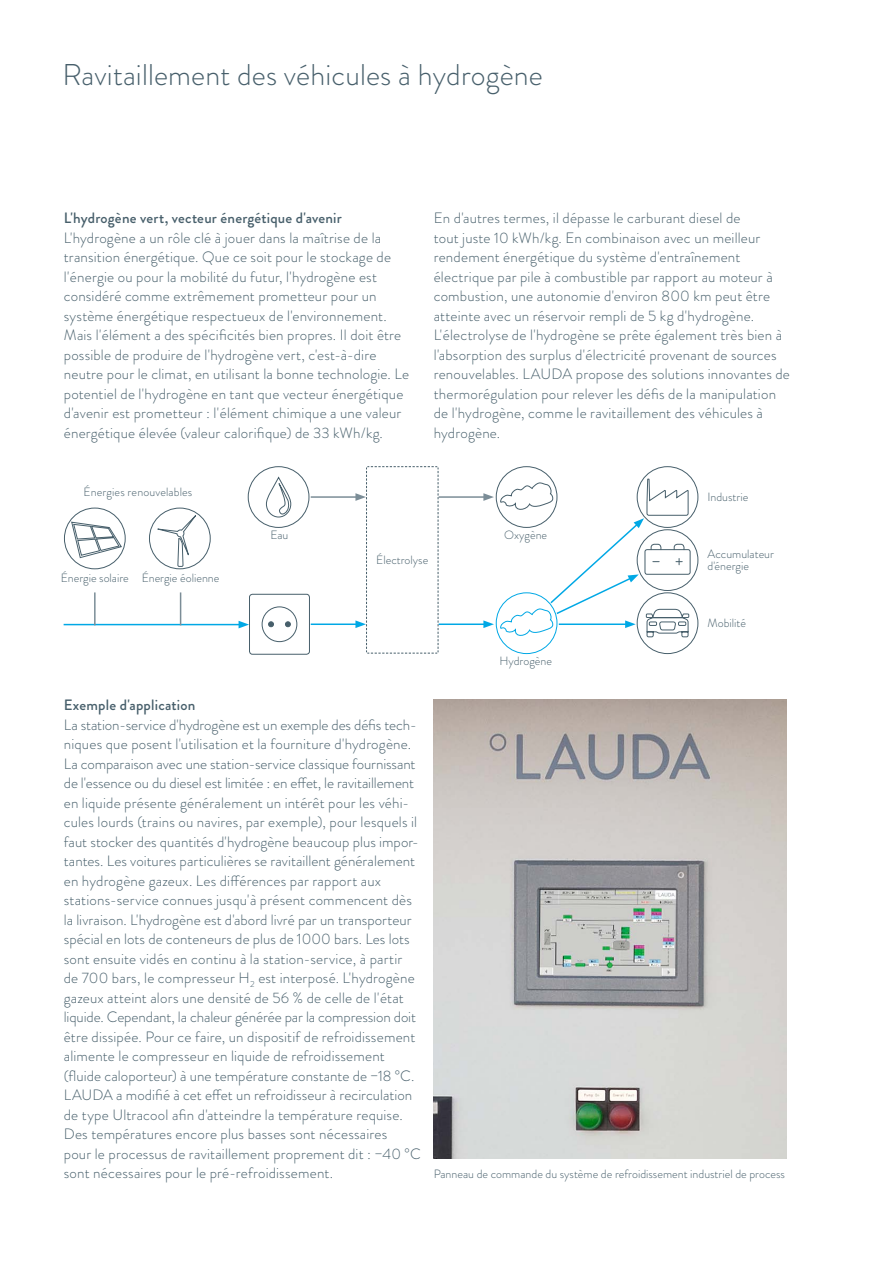
<style>
.page{position:relative;width:893px;height:1263px;background:#fff}
.page>*{position:absolute;margin:0;border:0;box-sizing:border-box;transform-origin:0 0}
.t1{font:300 30px "Brandon Grotesque";letter-spacing:.005em;color:#475f6b}
.t2{font:300 15px/19.5px "Brandon Grotesque";letter-spacing:.01em;color:#475f6b}
.t3{font:500 15px "Brandon Grotesque";letter-spacing:.015em;color:#475f6b}
.t4{font:300 12px/12px "Brandon Grotesque";color:#475f6b}
</style>
<div class="page">
<img style="left:434px;top:700px;width:352px;height:458px">
<hr style="left:64px;top:624px;width:177px;height:1px;background:#00a8e5">
<svg style="left:239px;top:621px;width:10px;height:7px"></svg>
<hr style="left:311px;top:623px;width:47px;height:2px;background:#00a8e5">
<hr style="left:311px;top:496px;width:47px;height:2px;background:#7b8d97">
<hr style="left:439px;top:623px;width:47px;height:2px;background:#00a8e5">
<svg style="left:483px;top:620px;width:11px;height:8px"></svg>
<hr style="left:439px;top:496px;width:47px;height:2px;background:#7b8d97">
<svg style="left:483px;top:493px;width:11px;height:8px"></svg>
<svg style="left:355px;top:466px;width:84px;height:188px"></svg>
<hr style="left:94px;top:592px;width:2px;height:33px;background:#7b8d97">
<hr style="left:180px;top:592px;width:1px;height:33px;background:#7b8d97">
<div style="left:149px;top:508px;width:62px;height:61px;border:1px solid #475f6b;border-radius:50%"></div>
<div style="left:64px;top:508px;width:62px;height:61px;border:1px solid #475f6b;border-radius:50%"></div>
<div style="left:249px;top:594px;width:61px;height:61px;border:1px solid #475f6b;border-radius:3px"></div>
<div style="left:262px;top:606px;width:35px;height:36px;border:1px solid #475f6b;border-radius:50%"></div>
<svg style="left:268px;top:621px;width:6px;height:6px"></svg>
<svg style="left:285px;top:621px;width:6px;height:6px"></svg>
<svg style="left:150px;top:510px;width:51px;height:57px"></svg>
<svg style="left:71px;top:522px;width:51px;height:36px"></svg>
<div style="left:248px;top:466px;width:61px;height:62px;border:1px solid #475f6b;border-radius:50%"></div>
<svg style="left:266px;top:476px;width:25px;height:42px"></svg>
<div style="left:645px;top:549px;width:45px;height:26px;border:1px solid #475f6b;border-radius:2px"></div>
<svg style="left:500px;top:478px;width:189px;height:160px"></svg>
<h1 class="t1" style="left:63px;top:54px;width:482px">Ravitaillement des véhicules à hydrogène</h1>
<p class="t3" style="left:64px;top:208px;width:280px">L'hydrogène vert, vecteur énergétique d'avenir</p>
<p class="t2" style="left:64px;top:228px;width:347px">L'hydrogène a un rôle clé à jouer dans la maîtrise de la transition énergétique. Que ce soit pour le stockage de l'énergie ou pour la mobilité du futur, l'hydrogène est considéré comme extrêmement prometteur pour un système énergétique respectueux de l'environnement.<br>Mais l'élément a des spécificités bien propres. Il doit être possible de produire de l'hydrogène vert, c'est-à-dire neutre pour le climat, en utilisant la bonne technologie. Le potentiel de l'hydrogène en tant que vecteur énergétique d'avenir est prometteur : l'élément chimique a une valeur énergétique élevée (valeur calorifique) de 33 kWh/kg.</p>
<p class="t4" style="left:84px;top:486px;width:110px">Énergies renouvelables</p>
<p class="t4" style="left:270px;top:529px;width:19px">Eau</p>
<p class="t2" style="left:434px;top:208px;width:358px">En d'autres termes, il dépasse le carburant diesel de<br>tout juste 10 kWh/kg. En combinaison avec un meilleur rendement énergétique du système d'entraînement électrique par pile à combustible par rapport au moteur à combustion, une autonomie d'environ 800 km peut être atteinte avec un réservoir rempli de 5 kg d'hydrogène.<br>L'électrolyse de l'hydrogène se prête également très bien à l'absorption des surplus d'électricité provenant de sources renouvelables. LAUDA propose des solutions innovantes de thermorégulation pour relever les défis de la manipulation de l'hydrogène, comme le ravitaillement des véhicules à hydrogène.</p>
<p class="t4" style="left:504px;top:529px;width:44px">Oxygène</p>
<p class="t4" style="left:708px;top:491px;width:42px">Industrie</p>
<p class="t4" style="left:61px;top:572px;width:70px">Énergie solaire</p>
<p class="t4" style="left:142px;top:572px;width:79px">Énergie éolienne</p>
<p class="t4" style="left:376px;top:554px;width:54px">Électrolyse</p>
<p class="t4" style="left:499px;top:654px;width:54px">Hydrogène</p>
<p class="t4" style="left:708px;top:548px;width:68px">Accumulateur d'énergie</p>
<p class="t4" style="left:708px;top:617px;width:40px">Mobilité</p>
<p class="t3" style="left:64px;top:695px;width:133px">Exemple d'application</p>
<p class="t2" style="left:64px;top:715px;width:359px">La station-service d'hydrogène est un exemple des défis tech&shy;niques que posent l'utilisation et la fourniture d'hydrogène.<br>La comparaison avec une station-service classique fournissant de l'essence ou du diesel est limitée : en effet, le ravitaillement en liquide présente généralement un intérêt pour les véhi&shy;cules lourds (trains ou navires, par exemple), pour lesquels il faut stocker des quantités d'hydrogène beaucoup plus impor&shy;tantes. Les voitures particulières se ravitaillent généralement en hydrogène gazeux. Les différences par rapport aux stations-service connues jusqu'à présent commencent dès la livraison. L'hydrogène est d'abord livré par un transporteur spécial en lots de conteneurs de plus de 1000 bars. Les lots sont ensuite vidés en continu à la station-service, à partir<br>de 700 bars, le compresseur H<sub>2</sub> est interposé. L'hydrogène gazeux atteint alors une densité de 56 % de celle de l'état liquide. Cependant, la chaleur générée par la compression doit être dissipée. Pour ce faire, un dispositif de refroidissement alimente le compresseur en liquide de refroidissement (fluide caloporteur) à une température constante de −18 °C.<br>LAUDA a modifié à cet effet un refroidisseur à recirculation de type Ultracool afin d'atteindre la température requise.<br>Des températures encore plus basses sont nécessaires<br>pour le processus de ravitaillement proprement dit : −40 °C sont nécessaires pour le pré-refroidissement.</p>
<p class="t4" style="left:434px;top:1167px;width:353px">Panneau de commande du système de refroidissement industriel de process</p>
</div>
